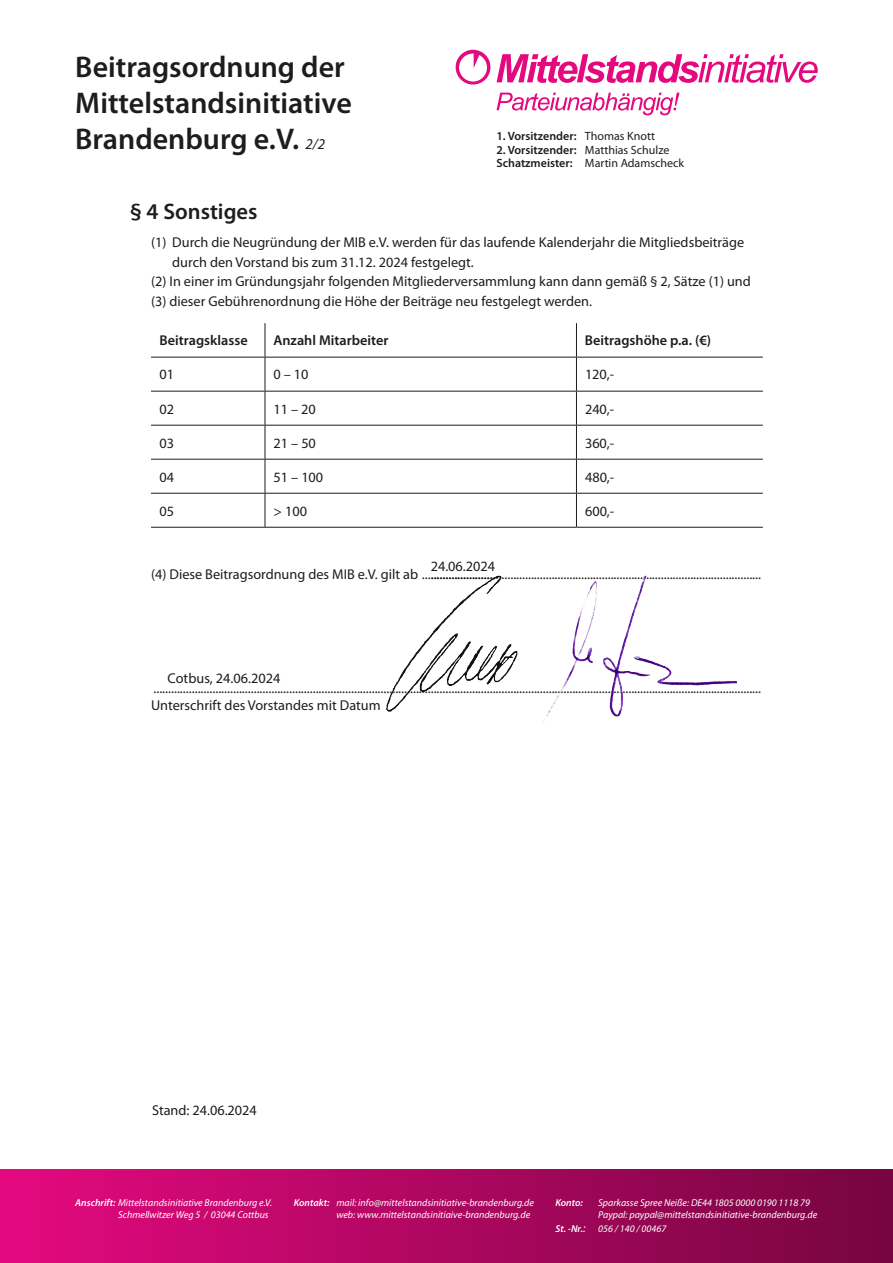
<style>
.page{position:relative;width:893px;height:1263px;background:#fff}
.page>*{position:absolute;margin:0;border:0;box-sizing:border-box;transform-origin:0 0}
.t1{font:600 30px/36px "Myriad Pro";color:#1d1d1b}
.t2{font:600 22.5px "Myriad Pro";color:#1d1d1b}
.t3{font:14.25px/17.1px "Myriad Pro";color:#1d1d1b}
.t4{font:600 14.25px "Myriad Pro";color:#1d1d1b}
.t5{font:14.25px "Myriad Pro";color:#1c1c1b}
.t6{font:12px/13.5px "Myriad Pro";color:#1d1d1b}
.t7{font:600 12px "Myriad Pro";color:#1d1d1b}
.t8{font:italic 10.05px/12px "Myriad Pro";color:#fff}
.t9{font:italic 600 10.05px "Myriad Pro";color:#fff}
.s1{font-weight:400;font-style:italic;font-size:15px}
.s2{font-weight:400}
.s3{font-weight:600}
.s4{font-size:12px}
</style>
<div class="page">
<svg style="left:497px;top:93px;width:182px;height:22px"></svg>
<svg style="left:497px;top:54px;width:321px;height:29px"></svg>
<svg style="left:456px;top:50px;width:34px;height:35px"></svg>
<div style="left:0;top:1169px;width:893px;height:94px;background:linear-gradient(to right,#e4097f,#760540)"></div>
<hr style="left:265px;top:323px;width:1px;height:34px;background:#1d1d1b">
<hr style="left:576px;top:323px;width:1px;height:34px;background:#1d1d1b">
<hr style="left:151px;top:357px;width:114px;height:1px;background:#1d1d1b">
<hr style="left:265px;top:357px;width:311px;height:1px;background:#1d1d1b">
<hr style="left:265px;top:357px;width:1px;height:34px;background:#1d1d1b">
<hr style="left:576px;top:357px;width:187px;height:1px;background:#1d1d1b">
<hr style="left:576px;top:357px;width:1px;height:34px;background:#1d1d1b">
<hr style="left:151px;top:391px;width:114px;height:1px;background:#1d1d1b">
<hr style="left:265px;top:391px;width:311px;height:1px;background:#1d1d1b">
<hr style="left:265px;top:391px;width:1px;height:34px;background:#1d1d1b">
<hr style="left:576px;top:391px;width:187px;height:1px;background:#1d1d1b">
<hr style="left:576px;top:391px;width:1px;height:34px;background:#1d1d1b">
<hr style="left:151px;top:425px;width:114px;height:1px;background:#1d1d1b">
<hr style="left:265px;top:425px;width:311px;height:1px;background:#1d1d1b">
<hr style="left:265px;top:425px;width:1px;height:34px;background:#1d1d1b">
<hr style="left:576px;top:425px;width:187px;height:1px;background:#1d1d1b">
<hr style="left:576px;top:425px;width:1px;height:34px;background:#1d1d1b">
<hr style="left:151px;top:459px;width:114px;height:1px;background:#1d1d1b">
<hr style="left:265px;top:459px;width:311px;height:1px;background:#1d1d1b">
<hr style="left:265px;top:460px;width:1px;height:33px;background:#1d1d1b">
<hr style="left:576px;top:459px;width:187px;height:1px;background:#1d1d1b">
<hr style="left:576px;top:460px;width:1px;height:33px;background:#1d1d1b">
<hr style="left:151px;top:493px;width:114px;height:1px;background:#1d1d1b">
<hr style="left:265px;top:493px;width:311px;height:1px;background:#1d1d1b">
<hr style="left:265px;top:494px;width:1px;height:33px;background:#1d1d1b">
<hr style="left:576px;top:493px;width:187px;height:1px;background:#1d1d1b">
<hr style="left:576px;top:494px;width:1px;height:33px;background:#1d1d1b">
<hr style="left:151px;top:527px;width:114px;height:1px;background:#1d1d1b">
<hr style="left:265px;top:527px;width:311px;height:1px;background:#1d1d1b">
<hr style="left:576px;top:527px;width:187px;height:1px;background:#1d1d1b">
<img style="left:386px;top:575px;width:132px;height:137px">
<img style="left:542px;top:575px;width:195px;height:147px">
<h1 class="t1" style="left:75px;top:48px;width:278px">Beitragsordnung der<br>Mittelstandsinitiative<br>Brandenburg e.V. <span class="s1">2/2</span></h1>
<p class="t7" style="left:496px;top:129px;width:160px">1. Vorsitzender: <span class="s2">Thomas Knott</span></p>
<p class="t6" style="left:496px;top:143px;width:189px"><span class="s3">2. Vorsitzender:</span> Matthias Schulze<br><span class="s3">Schatzmeister:</span> Martin Adamscheck</p>
<h2 class="t2" style="left:130px;top:197px;width:129px">§ 4 Sonstiges</h2>
<p class="t3" style="left:151px;top:234px;width:595px">(1) Durch die Neugründung der MIB e.V. werden für das laufende Kalenderjahr die Mitgliedsbeiträge</p>
<p class="t3" style="left:172px;top:253px;width:303px">durch den Vorstand bis zum 31.12. 2024 festgelegt.</p>
<p class="t3" style="left:151px;top:273px;width:601px">(2) In einer im Gründungsjahr folgenden Mitgliederversammlung kann dann gemäß § 2, Sätze (1) und</p>
<p class="t3" style="left:151px;top:292px;width:443px">(3) dieser Gebührenordnung die Höhe der Beiträge neu festgelegt werden.</p>
<p class="t4" style="left:160px;top:331px;width:90px">Beitragsklasse</p>
<p class="t4" style="left:273px;top:331px;width:117px">Anzahl Mitarbeiter</p>
<p class="t4" style="left:585px;top:331px;width:128px">Beitragshöhe p.a. (€)</p>
<p class="t3" style="left:160px;top:366px;width:16px">01</p>
<p class="t3" style="left:273px;top:366px;width:37px">0 – 10</p>
<p class="t3" style="left:585px;top:366px;width:31px">120,-</p>
<p class="t3" style="left:160px;top:400px;width:16px">02</p>
<p class="t3" style="left:274px;top:400px;width:44px">11 – 20</p>
<p class="t3" style="left:585px;top:400px;width:31px">240,-</p>
<p class="t3" style="left:160px;top:434px;width:16px">03</p>
<p class="t3" style="left:274px;top:434px;width:44px">21 – 50</p>
<p class="t3" style="left:585px;top:434px;width:31px">360,-</p>
<p class="t3" style="left:160px;top:468px;width:16px">04</p>
<p class="t3" style="left:274px;top:468px;width:51px">51 – 100</p>
<p class="t3" style="left:585px;top:468px;width:31px">480,-</p>
<p class="t3" style="left:160px;top:502px;width:16px">05</p>
<p class="t3" style="left:274px;top:502px;width:35px">&gt; 100</p>
<p class="t3" style="left:585px;top:502px;width:31px">600,-</p>
<p class="t5" style="left:431px;top:558px;width:66px">24.06.2024</p>
<p class="t3" style="left:151px;top:565px;width:611px">(4) Diese Beitragsordnung des MIB e.V. gilt ab ...................................................................................................................</p>
<p class="t5" style="left:168px;top:669px;width:114px">Cotbus, 24.06.2024</p>
<p class="t3" style="left:151px;top:679px;width:611px">..............................................................................................................................................................................................................<br>Unterschrift des Vorstandes mit Datum</p>
<p class="t3" style="left:152px;top:1101px;width:106px">Stand: 24.06.2024</p>
<p class="t8" style="left:118px;top:1196px;width:156px;text-indent:-43px"><span class="s3">Anschrift:</span> Mittelstandsinitiative Brandenburg e.V.<br>Schmellwitzer Weg 5 / 03044 Cottbus</p>
<p class="t8" style="left:336px;top:1196px;width:199px;text-indent:-43px"><span class="s3">Kontakt:</span> mail: info@mittelstandsinitiative-brandenburg.de web: www.mittelstandsinitiaive-brandenburg.de</p>
<p class="t9" style="left:555px;top:1196px;width:29px">Konto:</p>
<p class="t8" style="left:598px;top:1196px;width:221px">Sparkasse Spree Neiße: DE44 1805 0000 0190 1118 79<br>Paypal: paypal@mittelstandsinitiative-brandenburg.de</p>
<p class="t8" style="left:555px;top:1223px;width:112px"><span class="s3">St. -Nr.</span><span class="s4">:</span> 056 / 140 / 00467</p>
</div>
